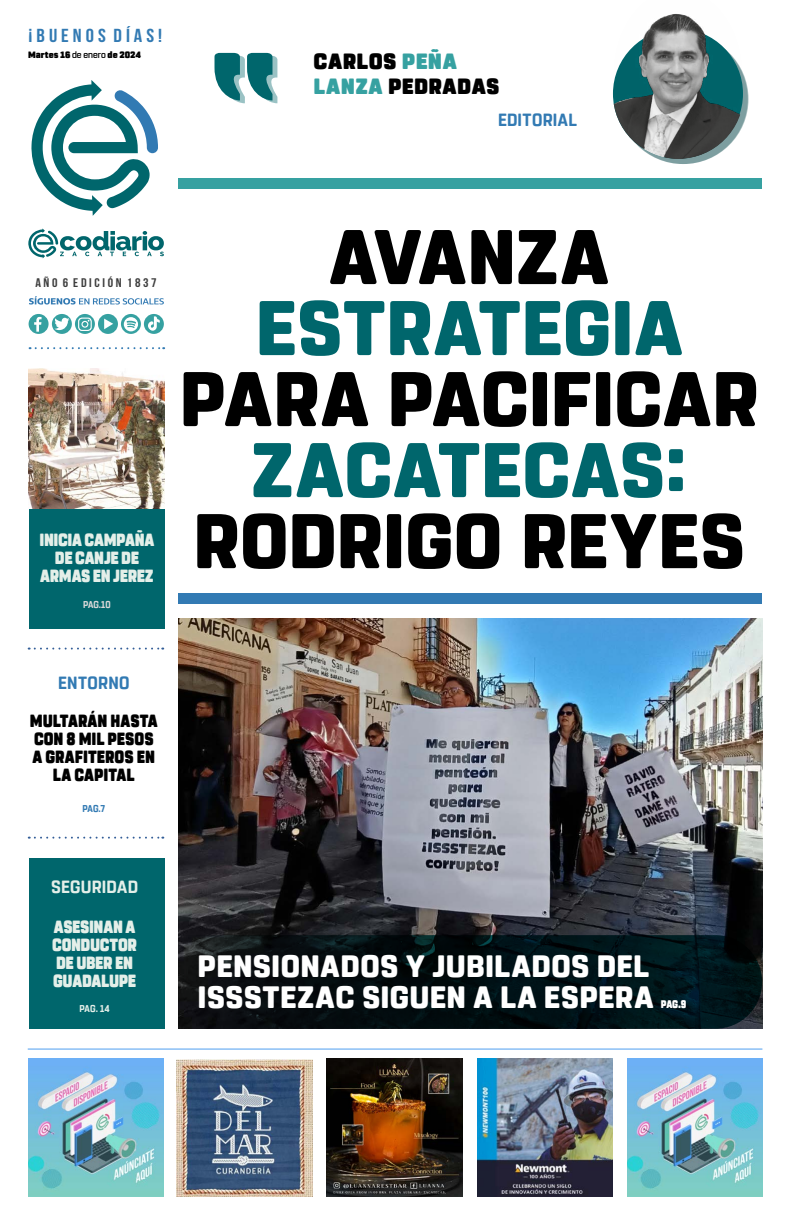
<style>
.page{position:relative;width:791px;height:1225px;background:#fff}
.page>*{position:absolute;margin:0;border:0;box-sizing:border-box;transform-origin:0 0}
.t1{font:800 77px "Rohn Rounded";color:#000}
.t2{font:800 77px "Rohn Rounded";letter-spacing:.01em;color:#00666c}
.t3{font:800 30.8px/31px "Rohn Rounded";letter-spacing:.015em;color:#fff}
.t4{font:900 22px/25px "Rohn Rounded";letter-spacing:.02em;color:#000}
.t5{font:18.8px "Bebas Neue";color:#327ab3;scale:1.1 1}
.t6{font:900 17.6px/18px "Rohn Rounded";letter-spacing:-.025em;color:#e4efe9;text-align:center;scale:.87 1}
.t7{font:900 17.6px/18px "Rohn Rounded";color:#000;text-align:center;scale:.87 1}
.t8{font:700 17.6px "Rohn Rounded";letter-spacing:.02em;color:#327ab3;scale:.95 1}
.t9{font:700 17.6px "Rohn Rounded";letter-spacing:.01em;color:#e4efe9;scale:.95 1}
.t10{font:12.5px "Bebas Neue";color:#3d3d3d;scale:1.1 1}
.t11{font:900 11px "Rohn Rounded";color:#fff;scale:.85 1}
.t12{font:700 9.9px "Rohn Rounded";color:#d9d9d9;scale:.9 1}
.t13{font:700 9.9px "Rohn Rounded";color:#e4efe9;scale:.91 1}
.t14{font:700 9.9px "Rohn Rounded";color:#327ab3;scale:.91 1}
.t15{font:900 9.2px "Rohn Rounded";color:#000}
.s1{font-weight:500}
.s2{color:#36a1a1}
</style>
<div class="page">
<img style="left:178px;top:618px;width:585px;height:410px">
<div style="left:29px;top:508px;width:136px;height:120px;background:#00666c"></div>
<div style="left:29px;top:858px;width:136px;height:170px;background:#00666c"></div>
<hr style="left:28px;top:1048px;width:734px;height:1px;background:#4f9ef0">
<svg style="left:28px;top:228px;width:136px;height:30px"></svg>
<img style="left:477px;top:1058px;width:136px;height:138px">
<img style="left:28px;top:1058px;width:135px;height:138px">
<img style="left:628px;top:1058px;width:135px;height:138px">
<img style="left:327px;top:1058px;width:136px;height:138px">
<img style="left:177px;top:1059px;width:135px;height:137px">
<svg style="left:31px;top:80px;width:127px;height:136px"></svg>
<div style="left:179px;top:178px;width:583px;height:10px;background:#36a1a1"></div>
<div style="left:179px;top:593px;width:583px;height:10px;background:#327ab3"></div>
<svg style="left:29px;top:296px;width:135px;height:8px"></svg>
<svg style="left:30px;top:347px;width:134px;height:2px"></svg>
<div style="left:29px;top:314px;width:20px;height:20px;background:#36a1a1;border-radius:50%"></div>
<svg style="left:34px;top:317px;width:8px;height:15px"></svg>
<svg style="left:52px;top:314px;width:20px;height:20px"></svg>
<svg style="left:54px;top:318px;width:15px;height:12px"></svg>
<svg style="left:75px;top:314px;width:20px;height:20px"></svg>
<svg style="left:78px;top:317px;width:14px;height:14px"></svg>
<div style="left:98px;top:314px;width:20px;height:20px;background:#36a1a1;border-radius:50%"></div>
<svg style="left:121px;top:314px;width:20px;height:20px"></svg>
<div style="left:144px;top:314px;width:20px;height:20px;background:#36a1a1;border-radius:50%"></div>
<svg style="left:104px;top:318px;width:9px;height:11px"></svg>
<svg style="left:124px;top:317px;width:14px;height:14px"></svg>
<svg style="left:148px;top:316px;width:12px;height:15px"></svg>
<svg style="left:214px;top:53px;width:63px;height:50px"></svg>
<img style="left:613px;top:14px;width:130px;height:145px">
<svg style="left:29px;top:647px;width:134px;height:2px"></svg>
<svg style="left:29px;top:836px;width:134px;height:2px"></svg>
<svg style="left:179px;top:935px;width:583px;height:93px;background:#041114"></svg>
<img style="left:29px;top:368px;width:135px;height:140px">
<p class="t5" style="left:29px;top:26px;width:123px">¡ B U E N O S D Í A S !</p>
<p class="t15" style="left:28px;top:49px;width:115px">Martes 16 <span class="s1">de enero</span> de 2024</p>
<p class="t4" style="left:314px;top:49px;width:187px">CARLOS <span class="s2">PEÑA<br>LANZA</span> PEDRADAS</p>
<p class="t8" style="left:498px;top:110px;width:84px">EDITORIAL</p>
<p class="t10" style="left:35px;top:276px;width:112px">A Ñ O 6 E D I C I Ó N 1 8 3 7</p>
<p class="t6" style="left:40px;top:531px;width:133px">INICIA CAMPAÑA<br>DE CANJE DE<br>ARMAS EN JEREZ</p>
<p class="t12" style="left:83px;top:599px;width:32px">PAG.10</p>
<h1 class="t1" style="left:329px;top:213px;width:281px">AVANZA</h1>
<h1 class="t2" style="left:255px;top:284px;width:429px">ESTRATEGIA</h1>
<h1 class="t1" style="left:179px;top:355px;width:581px">PARA PACIFICAR</h1>
<h1 class="t2" style="left:251px;top:426px;width:438px">ZACATECAS:</h1>
<h1 class="t1" style="left:193px;top:497px;width:553px">RODRIGO REYES</h1>
<p class="t8" style="left:58px;top:672px;width:76px">ENTORNO</p>
<p class="t7" style="left:30px;top:711px;width:148px">MULTARÁN HASTA<br>CON 8 MIL PESOS<br>A GRAFITEROS EN<br>LA CAPITAL</p>
<p class="t14" style="left:82px;top:802px;width:27px">PAG.7</p>
<p class="t9" style="left:51px;top:877px;width:93px">SEGURIDAD</p>
<p class="t6" style="left:52px;top:918px;width:99px;text-align:left">ASESINAN A<br>CONDUCTOR<br>DE UBER EN<br>GUADALUPE</p>
<p class="t13" style="left:79px;top:1002px;width:35px">PAG. 14</p>
<h2 class="t3" style="left:198px;top:950px;width:457px">PENSIONADOS Y JUBILADOS DEL<br>ISSSTEZAC SIGUEN A LA ESPERA</h2>
<p class="t11" style="left:661px;top:997px;width:31px">PAG.9</p>
</div>
